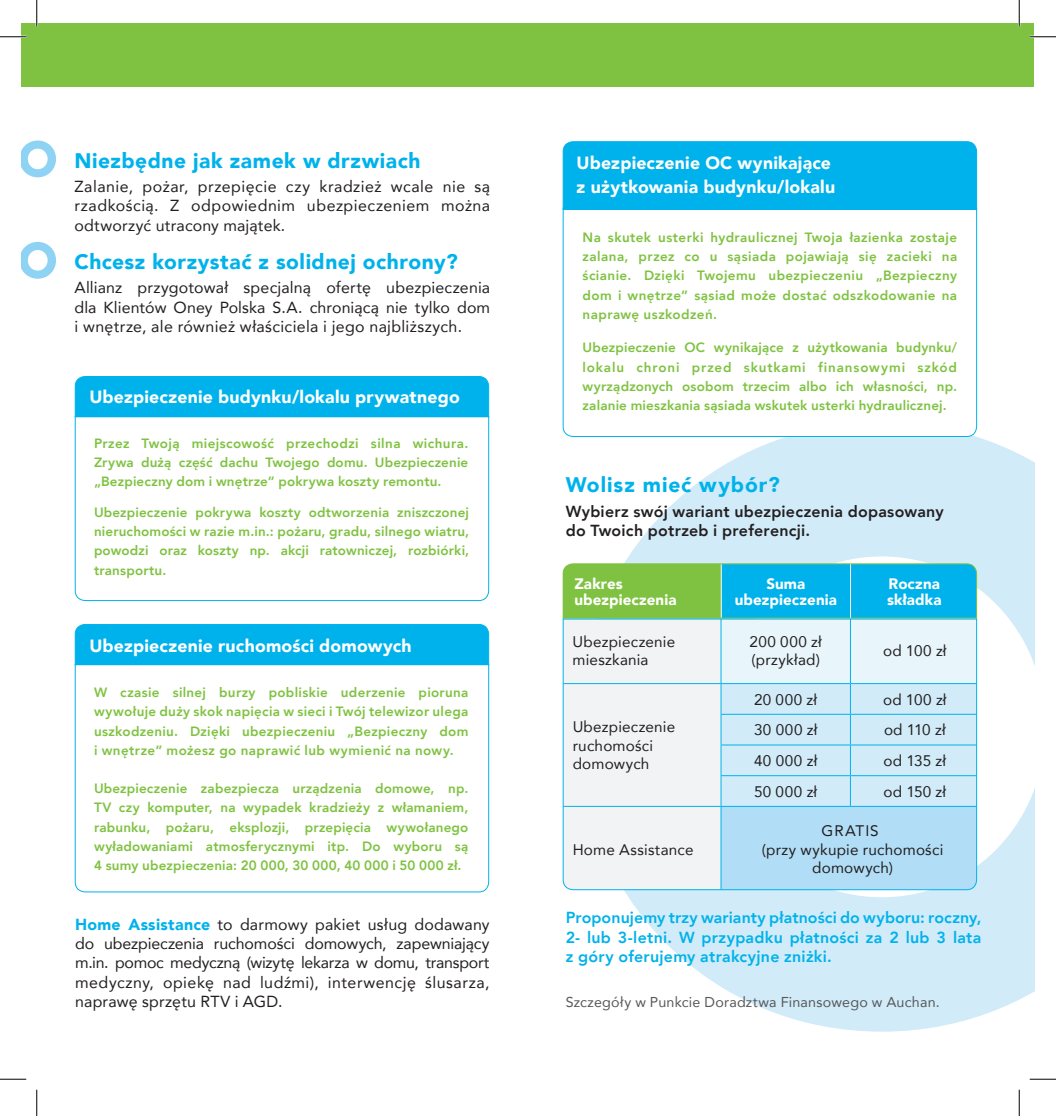
<style>
.page{position:relative;width:1056px;height:1116px;background:#fff}
.page>*{position:absolute;margin:0;border:0;box-sizing:border-box;transform-origin:0 0}
.t1{font:900 21px "Avenir LT Com";letter-spacing:.025em;color:#00b2eb}
.t2{font:900 21px "Avenir LT Com";letter-spacing:.045em;color:#00b2eb}
.t3{font:900 17.68px/23.4px "Avenir LT Com";letter-spacing:.015em;color:#fff}
.t4{font:15.92px/19.2px "Avenir LT Com";letter-spacing:.02em;color:#231f20;text-align:justify}
.t5{font:800 15.92px/19.2px "Avenir LT Com";letter-spacing:.015em;color:#00b2eb;text-align:justify}
.t6{font:800 15.92px/19.2px "Avenir LT Com";letter-spacing:.015em;color:#231f20}
.t7{font:15.22px/18.4px "Avenir LT Com";letter-spacing:.015em;color:#231f20}
.t8{font:900 15.05px/16.8px "Avenir LT Com";letter-spacing:.01em;color:#fff}
.t9{font:14.35px "Avenir LT Com";letter-spacing:.015em;color:#57585a}
.t10{font:800 13.47px/19.2px "Avenir LT Com";letter-spacing:.015em;color:#7fc241;text-align:justify}
.s1{font-weight:900;color:#00b2eb}
</style>
<div class="page">
<svg style="left:578px;top:422px;width:456px;height:609px;fill:#d1ebf9"></svg>
<svg style="left:562px;top:210px;width:415px;height:227px"></svg>
<svg style="left:562px;top:563px;width:415px;height:55px;background:#35b9a8"></svg>
<svg style="left:562px;top:618px;width:415px;height:272px"></svg>
<div style="left:74px;top:376px;width:415px;height:39px;background:#00b2eb"></div>
<div style="left:74px;top:623px;width:415px;height:40px;background:#00b2eb"></div>
<svg style="left:74px;top:415px;width:415px;height:186px"></svg>
<svg style="left:74px;top:663px;width:415px;height:229px"></svg>
<div style="left:22px;top:23px;width:1012px;height:63px;background:#7fc241"></div>
<svg style="left:22px;top:140px;width:34px;height:37px"></svg>
<svg style="left:22px;top:242px;width:34px;height:37px"></svg>
<div style="left:562px;top:141px;width:415px;height:69px;background:#00b2eb"></div>
<hr style="left:0;top:36px;width:26px;height:2px;background:#fff">
<hr style="left:1029px;top:36px;width:27px;height:2px;background:#fff">
<hr style="left:36px;top:0;width:2px;height:26px;background:#fff">
<hr style="left:1018px;top:0;width:2px;height:26px;background:#fff">
<svg style="left:0;top:36px;width:26px;height:1px"></svg>
<svg style="left:1029px;top:36px;width:27px;height:1px"></svg>
<svg style="left:0;top:1078px;width:26px;height:1px"></svg>
<svg style="left:1029px;top:1078px;width:27px;height:1px"></svg>
<svg style="left:36px;top:0;width:1px;height:26px"></svg>
<svg style="left:36px;top:1089px;width:1px;height:26px"></svg>
<svg style="left:1019px;top:0;width:1px;height:26px"></svg>
<svg style="left:1019px;top:1089px;width:1px;height:26px"></svg>
<h1 class="t1" style="left:74px;top:148px;width:347px">Niezbędne jak zamek w drzwiach</h1>
<p class="t4" style="left:74px;top:177px;width:417px">Zalanie, pożar, przepięcie czy kradzież wcale nie są rzadkością. Z odpowiednim ubezpieczeniem można odtworzyć utracony majątek.</p>
<h1 class="t1" style="left:74px;top:249px;width:385px">Chcesz korzystać z solidnej ochrony?</h1>
<p class="t4" style="left:74px;top:278px;width:417px">Allianz przygotował specjalną ofertę ubezpieczenia dla Klientów Oney Polska S.A. chroniącą nie tylko dom i wnętrze, ale również właściciela i jego najbliższych.</p>
<h2 class="t3" style="left:89px;top:385px;width:372px">Ubezpieczenie budynku/lokalu prywatnego</h2>
<p class="t10" style="left:94px;top:433px;width:376px">Przez Twoją miejscowość przechodzi silna wichura.<br>Zrywa dużą część dachu Twojego domu. Ubezpieczenie „Bezpieczny dom i wnętrze” pokrywa koszty remontu.</p>
<p class="t10" style="left:94px;top:502px;width:377px">Ubezpieczenie pokrywa koszty odtworzenia zniszczonej nieruchomości w razie m.in.: pożaru, gradu, silnego wiatru, powodzi oraz koszty np. akcji ratowniczej, rozbiórki, transportu.</p>
<h2 class="t3" style="left:89px;top:634px;width:324px">Ubezpieczenie ruchomości domowych</h2>
<p class="t10" style="left:94px;top:682px;width:376px">W czasie silnej burzy pobliskie uderzenie pioruna wywołuje duży skok napięcia w sieci i Twój telewizor ulega uszkodzeniu. Dzięki ubezpieczeniu „Bezpieczny dom i wnętrze” możesz go naprawić lub wymienić na nowy.</p>
<p class="t10" style="left:94px;top:778px;width:376px">Ubezpieczenie zabezpiecza urządzenia domowe, np.<br>TV czy komputer, na wypadek kradzieży z włamaniem, rabunku, pożaru, eksplozji, przepięcia wywołanego wyładowaniami atmosferycznymi itp. Do wyboru są 4 sumy ubezpieczenia: 20 000, 30 000, 40 000 i 50 000 zł.</p>
<p class="t4" style="left:75px;top:914px;width:416px"><span class="s1">Home Assistance</span> to darmowy pakiet usług dodawany do ubezpieczenia ruchomości domowych, zapewniający m.in. pomoc medyczną (wizytę lekarza w domu, transport medyczny, opiekę nad ludźmi), interwencję ślusarza, naprawę sprzętu RTV i AGD.</p>
<h2 class="t3" style="left:576px;top:151px;width:260px">Ubezpieczenie OC wynikające z użytkowania budynku/lokalu</h2>
<p class="t10" style="left:582px;top:227px;width:376px">Na skutek usterki hydraulicznej Twoja łazienka zostaje zalana, przez co u sąsiada pojawiają się zacieki na ścianie. Dzięki Twojemu ubezpieczeniu „Bezpieczny dom i wnętrze” sąsiad może dostać odszkodowanie na naprawę uszkodzeń.</p>
<p class="t10" style="left:582px;top:338px;width:376px">Ubezpieczenie OC wynikające z użytkowania budynku/ lokalu chroni przed skutkami finansowymi szkód wyrządzonych osobom trzecim albo ich własności, np. zalanie mieszkania sąsiada wskutek usterki hydraulicznej.</p>
<h1 class="t2" style="left:566px;top:472px;width:215px">Wolisz mieć wybór?</h1>
<p class="t6" style="left:566px;top:501px;width:379px">Wybierz swój wariant ubezpieczenia dopasowany do Twoich potrzeb i preferencji.</p>
<p class="t8" style="left:574px;top:574px;width:104px">Zakres ubezpieczenia</p>
<p class="t8" style="left:735px;top:574px;width:104px;text-align:center">Suma ubezpieczenia</p>
<p class="t8" style="left:887px;top:574px;width:56px">Roczna składka</p>
<p class="t7" style="left:573px;top:632px;width:104px">Ubezpieczenie mieszkania</p>
<p class="t7" style="left:749px;top:632px;width:74px">200 000 zł (przykład)</p>
<p class="t7" style="left:883px;top:641px;width:65px">od 100 zł</p>
<p class="t7" style="left:573px;top:717px;width:104px">Ubezpieczenie ruchomości domowych</p>
<p class="t7" style="left:573px;top:839px;width:122px">Home Assistance</p>
<p class="t7" style="left:754px;top:690px;width:65px">20 000 zł</p>
<p class="t7" style="left:883px;top:690px;width:65px">od 100 zł</p>
<p class="t7" style="left:754px;top:720px;width:65px">30 000 zł</p>
<p class="t7" style="left:884px;top:720px;width:63px">od 110 zł</p>
<p class="t7" style="left:754px;top:751px;width:65px">40 000 zł</p>
<p class="t7" style="left:883px;top:751px;width:64px">od 135 zł</p>
<p class="t7" style="left:754px;top:782px;width:65px">50 000 zł</p>
<p class="t7" style="left:883px;top:782px;width:64px">od 150 zł</p>
<p class="t7" style="left:762px;top:821px;width:183px;text-align:center">GRATIS<br>(przy wykupie ruchomości domowych)</p>
<p class="t5" style="left:566px;top:908px;width:417px">Proponujemy trzy warianty płatności do wyboru: roczny, 2- lub 3-letni. W przypadku płatności za 2 lub 3 lata z góry oferujemy atrakcyjne zniżki.</p>
<p class="t9" style="left:566px;top:993px;width:375px">Szczegóły w Punkcie Doradztwa Finansowego w Auchan.</p>
</div>
